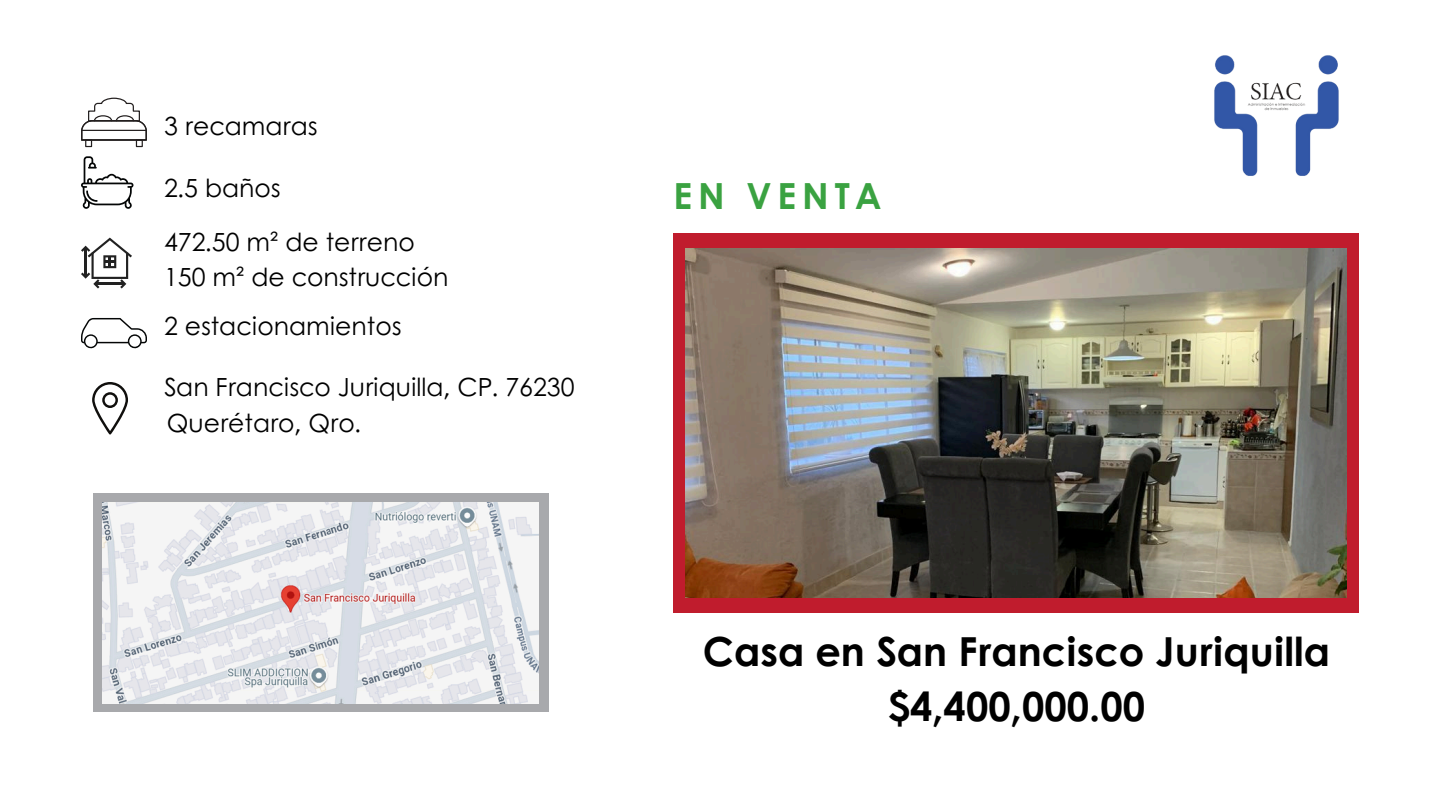
<style>
.page{position:relative;width:1440px;height:810px;background:#fff}
.page>*{position:absolute;margin:0;border:0;box-sizing:border-box;transform-origin:0 0}
.t1{font:700 40px/55.5px "Century Gothic";color:#000;text-align:center}
.t2{font:700 36px "Century Gothic";letter-spacing:.165em;color:#3aa241}
.t3{font:25px "Century Gothic";color:#000}
</style>
<div class="page">
<div style="left:85px;top:139px;width:7px;height:8px;border:1px solid #231f1f"></div>
<div style="left:136px;top:139px;width:7px;height:8px;border:1px solid #231f1f"></div>
<svg style="left:81px;top:98px;width:66px;height:32px"></svg>
<div style="left:81px;top:130px;width:66px;height:11px;border:1px solid #231f1f"></div>
<svg style="left:81px;top:156px;width:53px;height:53px"></svg>
<svg style="left:81px;top:318px;width:66px;height:31px"></svg>
<svg style="left:92px;top:382px;width:36px;height:53px"></svg>
<div style="left:674px;top:234px;width:685px;height:379px;background:#c01c2d"></div>
<div style="left:93px;top:494px;width:455px;height:218px;background:#a8a9ac"></div>
<img style="left:1214px;top:55px;width:125px;height:121px">
<img style="left:102px;top:503px;width:437px;height:200px">
<svg style="left:81px;top:238px;width:51px;height:51px"></svg>
<img style="left:686px;top:249px;width:661px;height:348px">
<p class="t3" style="left:164px;top:107px;width:155px">3 recamaras</p>
<p class="t3" style="left:164px;top:169px;width:118px">2.5 baños</p>
<p class="t3" style="left:164px;top:223px;width:252px">472.50 m² de terreno</p>
<p class="t3" style="left:164px;top:258px;width:286px">150 m² de construcción</p>
<p class="t3" style="left:164px;top:307px;width:239px">2 estacionamientos</p>
<p class="t3" style="left:164px;top:368px;width:412px">San Francisco Juriquilla, CP. 76230</p>
<p class="t3" style="left:167px;top:404px;width:196px">Querétaro, Qro.</p>
<p class="t2" style="left:674px;top:169px;width:209px">EN VENTA</p>
<p class="t1" style="left:703px;top:621px;width:628px">Casa en San Francisco Juriquilla $4,400,000.00</p>
</div>
